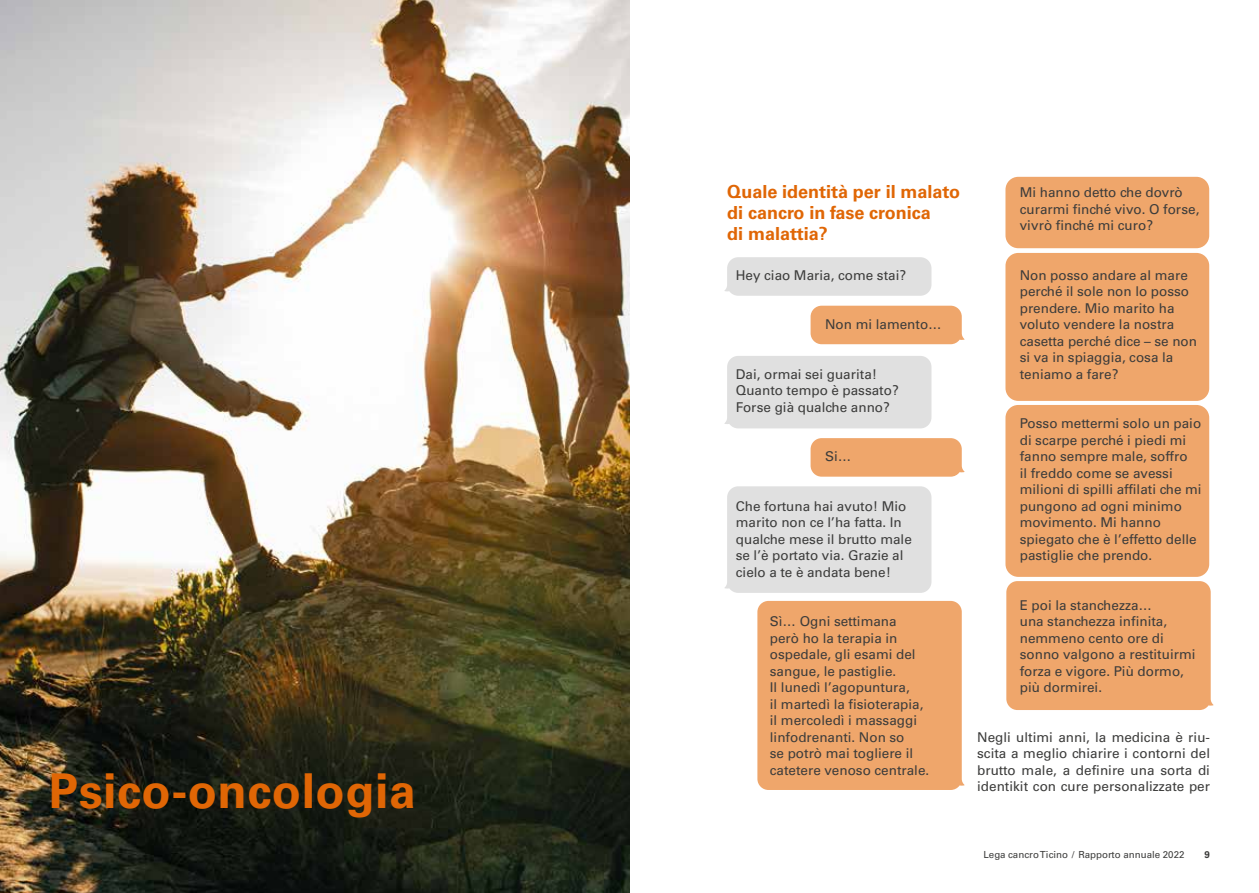
<style>
.page{position:relative;width:1259px;height:893px;background:#fff}
.page>*{position:absolute;margin:0;border:0;box-sizing:border-box;transform-origin:0 0}
.t1{font:700 48px "Univers LT Std";letter-spacing:.01em;color:#e06605}
.t2{font:700 18px/21px "Univers LT Std";color:#e06605}
.t3{font:13.5px/16.5px "Univers LT Std";color:#3c3c3b}
.t4{font:9.75px "Univers LT Std";color:#3c3c3b}
.t5{font:700 9.75px "Univers LT Std";color:#3c3c3b}
</style>
<div class="page">
<div style="left:1006px;top:581px;width:207px;height:129px;background:#efa66b"></div>
<svg style="left:810px;top:438px;width:154px;height:39px;background:#efaa71"></svg>
<div style="left:757px;top:601px;width:207px;height:189px;background:#efa66b"></div>
<div style="left:810px;top:306px;width:154px;height:38px;background:#efa66b"></div>
<div style="left:724px;top:257px;width:207px;height:39px;background:#e0e0e0"></div>
<div style="left:724px;top:356px;width:207px;height:72px;background:#e0e0e0"></div>
<div style="left:725px;top:486px;width:206px;height:107px;background:#e0e0e0"></div>
<img style="left:0;top:0;width:629px;height:893px">
<div style="left:1005px;top:177px;width:204px;height:71px;background:#efa66b;border-radius:13px"></div>
<div style="left:1005px;top:253px;width:204px;height:148px;background:#efa66b;border-radius:13px"></div>
<div style="left:1005px;top:405px;width:204px;height:172px;background:#efa66b;border-radius:13px"></div>
<h1 class="t1" style="left:49px;top:763px;width:368px">Psico-oncologia</h1>
<h2 class="t2" style="left:727px;top:181px;width:234px">Quale identità per il malato di cancro in fase cronica<br>di malattia?</h2>
<p class="t3" style="left:736px;top:267px;width:172px">Hey ciao Maria, come stai?</p>
<p class="t3" style="left:825px;top:316px;width:118px">Non mi lamento…</p>
<p class="t3" style="left:736px;top:366px;width:164px">Dai, ormai sei guarita!<br>Quanto tempo è passato?<br>Forse già qualche anno?</p>
<p class="t3" style="left:825px;top:448px;width:28px">Si…</p>
<p class="t3" style="left:736px;top:498px;width:178px">Che fortuna hai avuto! Mio marito non ce l’ha fatta. In qualche mese il brutto male se l’è portato via. Grazie al cielo a te è andata bene!</p>
<p class="t3" style="left:770px;top:613px;width:161px">Sì… Ogni settimana però ho la terapia in ospedale, gli esami del sangue, le pastiglie.<br>Il lunedì l’agopuntura,<br>il martedì la fisioterapia, il mercoledì i massaggi linfodrenanti. Non so<br>se potrò mai togliere il catetere venoso centrale.</p>
<p class="t3" style="left:1019px;top:184px;width:181px">Mi hanno detto che dovrò curarmi finché vivo. O forse, vivrò finché mi curo?</p>
<p class="t3" style="left:1019px;top:267px;width:179px">Non posso andare al mare perché il sole non lo posso prendere. Mio marito ha voluto vendere la nostra casetta perché dice – se non si va in spiaggia, cosa la teniamo a fare?</p>
<p class="t3" style="left:1019px;top:415px;width:183px">Posso mettermi solo un paio di scarpe perché i piedi mi fanno sempre male, soffro<br>il freddo come se avessi milioni di spilli affilati che mi pungono ad ogni minimo movimento. Mi hanno spiegato che è l’effetto delle pastiglie che prendo.</p>
<p class="t3" style="left:1019px;top:597px;width:177px">E poi la stanchezza…<br>una stanchezza infinita, nemmeno cento ore di sonno valgono a restituirmi forza e vigore. Più dormo, più dormirei.</p>
<p class="t3" style="left:977px;top:729px;width:234px;text-align:justify">Negli ultimi anni, la medicina è riu&shy;scita a meglio chiarire i contorni del brutto male, a definire una sorta di identikit con cure personalizzate per</p>
<p class="t4" style="left:983px;top:849px;width:202px">Lega cancro Ticino / Rapporto annuale 2022</p>
<p class="t5" style="left:1204px;top:849px;width:7px">9</p>
</div>
